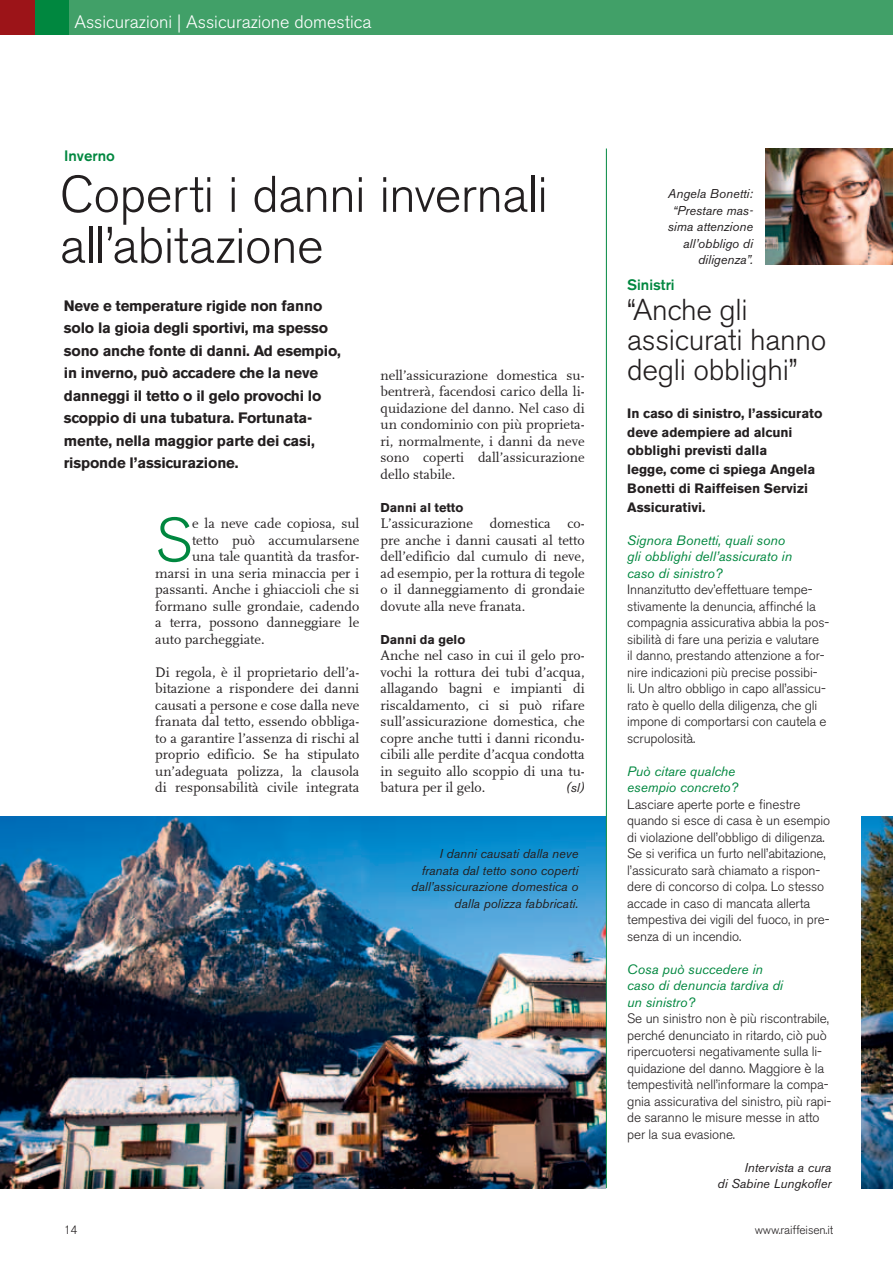
<style>
.page{position:relative;width:893px;height:1263px;background:#fff}
.page>*{position:absolute;margin:0;border:0;box-sizing:border-box;transform-origin:0 0}
.t1{font:300 61.05px "Akzidenz Grotesk BE";color:#00873f}
.t2{font:300 51px/51px "Akzidenz Grotesk BE";letter-spacing:-.01em;color:#231f20}
.t3{font:300 30px/30px "Akzidenz Grotesk BE";letter-spacing:-.01em;color:#231f20}
.t4{font:300 18px "Akzidenz Grotesk BE";color:#fff}
.t5{font:700 15px/22.5px "Akzidenz Grotesk BE";letter-spacing:-.01em;color:#231f20}
.t6{font:500 15px "Akzidenz Grotesk BE";color:#00873f}
.t7{font:14.25px/16.5px "FF Scala";color:#231f20;text-align:justify}
.t8{font:300 13.5px/16.5px "Akzidenz Grotesk BE";letter-spacing:-.01em;color:#231f20}
.t9{font:italic 13.5px/16.5px "Akzidenz Grotesk BE";color:#00873f}
.t10{font:700 13.5px/18.8px "Akzidenz Grotesk BE";color:#231f20}
.t11{font:italic 12.75px/16.5px "Akzidenz Grotesk BE";color:#231f20;text-align:right}
.t12{font:700 12.75px "Akzidenz Grotesk BE";color:#231f20}
.t13{font:300 12px "Akzidenz Grotesk BE";letter-spacing:-.01em;color:#231f20}
</style>
<div class="page">
<img style="left:0;top:816px;width:893px;height:372px">
<div style="left:0;top:0;width:893px;height:34px;background:#41a068"></div>
<div style="left:0;top:0;width:68px;height:34px;background:#00873f"></div>
<div style="left:0;top:0;width:34px;height:34px;background:#9c1418"></div>
<div style="left:606px;top:808px;width:254px;height:455px;background:#fff"></div>
<img style="left:766px;top:149px;width:127px;height:115px">
<hr style="left:606px;top:148px;width:1px;height:1040px;background:#00873f">
<p class="t4" style="left:74px;top:12px;width:298px">Assicurazioni | Assicurazione domestica</p>
<p class="t6" style="left:64px;top:146px;width:52px">Inverno</p>
<h2 class="t2" style="left:60px;top:170px;width:489px">Coperti i danni invernali all’abitazione</h2>
<p class="t5" style="left:64px;top:294px;width:279px">Neve e temperature rigide non fanno solo la gioia degli sportivi, ma spesso sono anche fonte di danni. Ad esempio, in inverno, può accadere che la neve danneggi il tetto o il gelo provochi lo scoppio di una tubatura. Fortunata&shy;mente, nella maggior parte dei casi, risponde l’assicurazione.</p>
<p class="t7" style="left:381px;top:367px;width:206px">nell’assicurazione domestica su&shy;bentrerà, facendosi carico della li&shy;quidazione del danno. Nel caso di un condominio con più proprieta&shy;ri, normalmente, i danni da neve sono coperti dall’assicurazione dello stabile.</p>
<p class="t12" style="left:381px;top:500px;width:84px">Danni al tetto</p>
<p class="t7" style="left:381px;top:515px;width:206px">L’assicurazione domestica co&shy;pre anche i danni causati al tetto dell’edificio dal cumulo di neve, ad esempio, per la rottura di tegole o il danneggiamento di grondaie dovute alla neve franata.</p>
<p class="t12" style="left:381px;top:632px;width:86px">Danni da gelo</p>
<p class="t7" style="left:381px;top:647px;width:206px">Anche nel caso in cui il gelo pro&shy;vochi la rottura dei tubi d’acqua, allagando bagni e impianti di riscaldamento, ci si può rifare sull’assicurazione domestica, che copre anche tutti i danni ricondu&shy;cibili alle perdite d’acqua condotta in seguito allo scoppio di una tu&shy;batura per il gelo.</p>
<h1 class="t1" style="left:155px;top:506px;width:38px">S</h1>
<p class="t7" style="left:192px;top:515px;width:169px">e la neve cade copiosa, sul</p>
<p class="t7" style="left:192px;top:532px;width:169px">tetto può accumularsene</p>
<p class="t7" style="left:192px;top:548px;width:169px">una tale quantità da trasfor-</p>
<p class="t7" style="left:155px;top:565px;width:206px">marsi in una seria minaccia per i</p>
<p class="t7" style="left:155px;top:581px;width:206px">passanti. Anche i ghiaccioli che si</p>
<p class="t7" style="left:155px;top:598px;width:206px">formano sulle grondaie, cadendo</p>
<p class="t7" style="left:155px;top:614px;width:206px">a terra, possono danneggiare le</p>
<p class="t7" style="left:155px;top:631px;width:111px">auto parcheggiate.</p>
<p class="t7" style="left:155px;top:664px;width:206px">Di regola, è il proprietario dell’a&shy;bitazione a rispondere dei danni causati a persone e cose dalla neve franata dal tetto, essendo obbliga&shy;to a garantire l’assenza di rischi al proprio edificio. Se ha stipulato un’adeguata polizza, la clausola di responsabilità civile integrata</p>
<p class="t11" style="left:566px;top:779px;width:20px">(sl)</p>
<p class="t11" style="left:411px;top:845px;width:169px">I danni causati dalla neve franata dal tetto sono coperti dall’assicurazione domestica o dalla polizza fabbricati.</p>
<p class="t11" style="left:668px;top:185px;width:87px">Angela Bonetti: “Prestare mas&shy;sima attenzione all’obbligo di diligenza”.</p>
<p class="t6" style="left:627px;top:276px;width:49px">Sinistri</p>
<h3 class="t3" style="left:627px;top:296px;width:201px">“Anche gli assicurati hanno degli obblighi”</h3>
<p class="t10" style="left:627px;top:404px;width:197px">In caso di sinistro, l’assicurato deve adempiere ad alcuni obblighi previsti dalla<br>legge, come ci spiega Angela<br>Bonetti di Raiffeisen Servizi<br>Assicurativi.</p>
<p class="t9" style="left:627px;top:532px;width:166px">Signora Bonetti, quali sono gli obblighi dell’assicurato in caso di sinistro?</p>
<p class="t8" style="left:627px;top:581px;width:204px">Innanzitutto dev’effettuare tempe&shy;stivamente la denuncia, affinché la compagnia assicurativa abbia la pos&shy;sibilità di fare una perizia e valutare<br>il danno, prestando attenzione a for&shy;nire indicazioni più precise possibi-<br>li. Un altro obbligo in capo all’assicu&shy;rato è quello della diligenza, che gli impone di comportarsi con cautela e scrupolosità.</p>
<p class="t9" style="left:627px;top:762px;width:112px">Può citare qualche esempio concreto?</p>
<p class="t8" style="left:627px;top:796px;width:204px">Lasciare aperte porte e finestre quando si esce di casa è un esempio di violazione dell’obbligo di diligenza.<br>Se si verifica un furto nell’abitazione, l’assicurato sarà chiamato a rispon&shy;dere di concorso di colpa. Lo stesso accade in caso di mancata allerta tempestiva dei vigili del fuoco, in pre&shy;senza di un incendio.</p>
<p class="t9" style="left:627px;top:960px;width:157px">Cosa può succedere in caso di denuncia tardiva di un sinistro?</p>
<p class="t8" style="left:627px;top:1010px;width:206px">Se un sinistro non è più riscontrabile, perché denunciato in ritardo, ciò può ripercuotersi negativamente sulla li&shy;quidazione del danno. Maggiore è la tempestività nell’informare la compa&shy;gnia assicurativa del sinistro, più rapi&shy;de saranno le misure messe in atto per la sua evasione.</p>
<p class="t11" style="left:718px;top:1159px;width:115px">Intervista a cura<br>di Sabine Lungkofler</p>
<p class="t13" style="left:64px;top:1223px;width:15px">14</p>
<p class="t13" style="left:755px;top:1223px;width:80px">www.raiffeisen.it</p>
</div>
